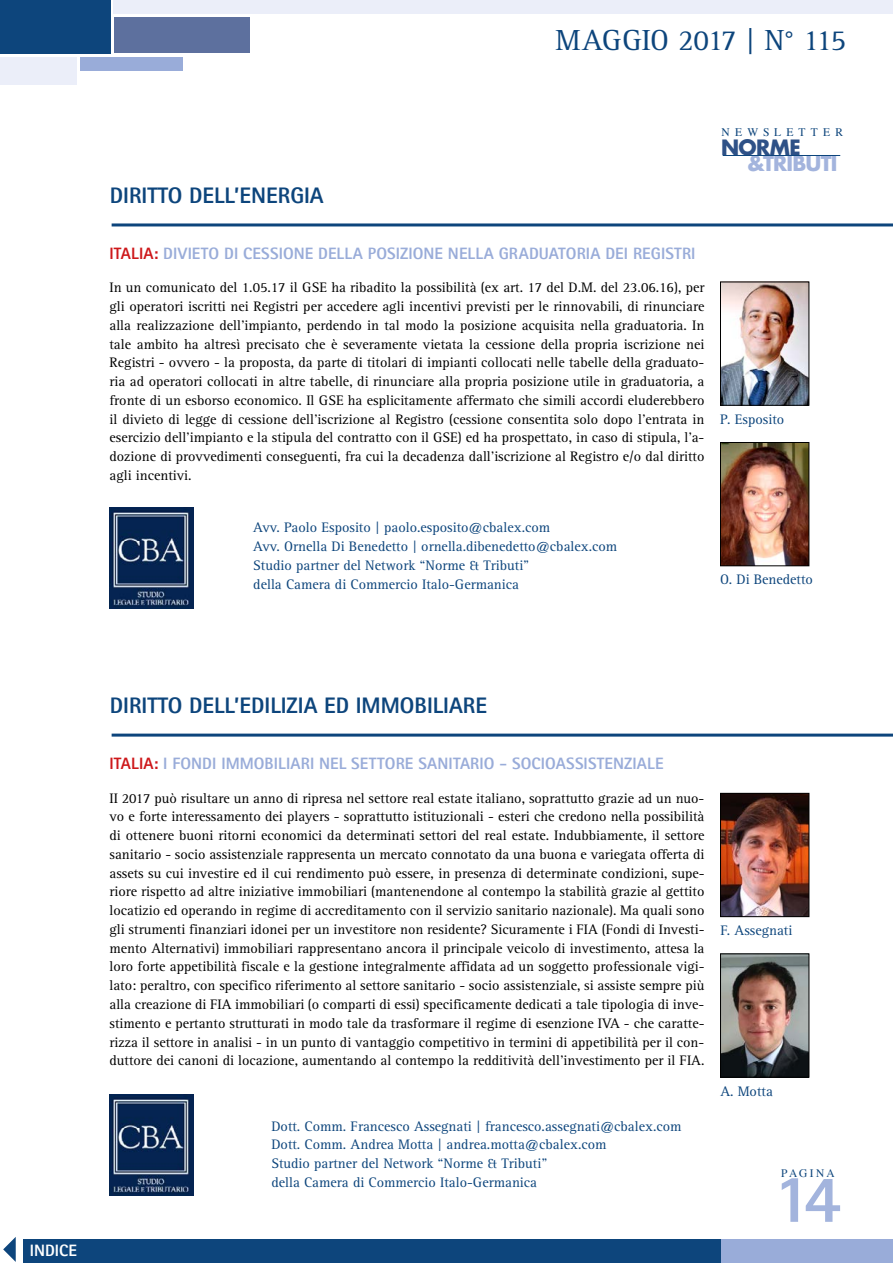
<style>
.page{position:relative;width:893px;height:1263px;background:#fff}
.page>*{position:absolute;margin:0;border:0;box-sizing:border-box;transform-origin:0 0}
.t1{font:800 67.5px "Agfa Rotis Sans Serif";color:#a3b4dd}
.t2{font:30px "Rotis Serif";letter-spacing:-.025em;color:#0d457c}
.t3{font:800 22.5px "Agfa Rotis Sans Serif";color:#0d457c}
.t4{font:700 20.55px "Futura Std";letter-spacing:-.04em;color:#a3b4dd}
.t5{font:700 20.55px "Futura Std";letter-spacing:-.03em;color:#2e5187}
.t6{font:800 16.5px "Agfa Rotis Sans Serif";letter-spacing:.01em;color:#99acd9}
.t7{font:800 16.5px "Agfa Rotis Sans Serif";letter-spacing:.005em;color:#fff}
.t8{font:14.25px/18.8px "Rotis Serif";color:#000;text-align:justify}
.t9{font:14.25px/18.8px "Rotis Serif";color:#0d457c}
.t10{font:11.55px "Times";letter-spacing:.44em;color:#0d457c}
.t11{font:11.4px "Times";letter-spacing:.19em;color:#0d457c}
.s1{color:#cd171a}
</style>
<div class="page">
<div style="left:0;top:0;width:111px;height:53px;background:#0d457c"></div>
<div style="left:0;top:57px;width:77px;height:28px;background:#ebeef9"></div>
<div style="left:114px;top:0;width:779px;height:14px;background:#ebeef9"></div>
<div style="left:80px;top:57px;width:102px;height:14px;background:#99acd9"></div>
<div style="left:114px;top:17px;width:135px;height:36px;background:#5d709e"></div>
<div style="left:23px;top:1239px;width:698px;height:24px;background:#0d457c"></div>
<div style="left:721px;top:1239px;width:172px;height:24px;background:#99acd9"></div>
<svg style="left:3px;top:1237px;width:13px;height:25px"></svg>
<hr style="left:112px;top:223px;width:781px;height:3px;background:#0d457c">
<hr style="left:723px;top:155px;width:117px;height:1px;background:#0d457c">
<img style="left:110px;top:507px;width:83px;height:102px">
<img style="left:722px;top:284px;width:85px;height:119px">
<div style="left:720px;top:282px;width:89px;height:123px;border:1px solid #000"></div>
<img style="left:722px;top:444px;width:85px;height:120px">
<div style="left:720px;top:442px;width:89px;height:124px;border:1px solid #000"></div>
<img style="left:110px;top:1094px;width:83px;height:102px">
<hr style="left:112px;top:734px;width:781px;height:3px;background:#0d457c">
<img style="left:722px;top:795px;width:85px;height:120px">
<div style="left:720px;top:793px;width:89px;height:124px;border:1px solid #000"></div>
<img style="left:722px;top:956px;width:85px;height:119px">
<div style="left:720px;top:954px;width:89px;height:123px;border:1px solid #000"></div>
<h2 class="t2" style="left:555px;top:23px;width:292px">MAGGIO 2017 | N° 115</h2>
<p class="t10" style="left:722px;top:121px;width:123px">NEWSLETTER</p>
<h3 class="t3" style="left:110px;top:181px;width:24px">DIRITTO</h3>
<h3 class="t3" style="left:189px;top:181px;width:126px">DELL’ENERGIA</h3>
<h3 class="t5" style="left:721px;top:134px;width:81px">NORME</h3>
<h3 class="t4" style="left:747px;top:149px;width:92px">&amp;TRIBUTI</h3>
<p class="t6" style="left:109px;top:243px;width:588px"><span class="s1">ITALIA:</span> DIVIETO DI CESSIONE DELLA POSIZIONE NELLA GRADUATORIA DEI REGISTRI</p>
<p class="t8" style="left:109px;top:279px;width:596px">In un comunicato del 1.05.17 il GSE ha ribadito la possibilità (ex art. 17 del D.M. del 23.06.16), per gli operatori iscritti nei Registri per accedere agli incentivi previsti per le rinnovabili, di rinunciare alla realizzazione dell’impianto, perdendo in tal modo la posizione acquisita nella graduatoria. In tale ambito ha altresì precisato che è severamente vietata la cessione della propria iscrizione nei Registri - ovvero - la proposta, da parte di titolari di impianti collocati nelle tabelle della graduato&shy;ria ad operatori collocati in altre tabelle, di rinunciare alla propria posizione utile in graduatoria, a fronte di un esborso economico. Il GSE ha esplicitamente affermato che simili accordi eluderebbero il divieto di legge di cessione dell’iscrizione al Registro (cessione consentita solo dopo l’entrata in esercizio dell’impianto e la stipula del contratto con il GSE) ed ha prospettato, in caso di stipula, l’a&shy;dozione di provvedimenti conseguenti, fra cui la decadenza dall’iscrizione al Registro e/o dal diritto agli incentivi.</p>
<p class="t9" style="left:253px;top:519px;width:365px">Avv. Paolo Esposito | paolo.esposito@cbalex.com<br>Avv. Ornella Di Benedetto | ornella.dibenedetto@cbalex.com Studio partner del Network “Norme &amp; Tributi”<br>della Camera di Commercio Italo-Germanica</p>
<p class="t9" style="left:720px;top:410px;width:65px">P. Esposito</p>
<p class="t9" style="left:720px;top:571px;width:94px">O. Di Benedetto</p>
<p class="t7" style="left:30px;top:1240px;width:49px">INDICE</p>
<h3 class="t3" style="left:110px;top:691px;width:24px">DIRITTO</h3>
<h3 class="t3" style="left:189px;top:691px;width:86px">DELL’EDILIZIA</h3>
<h3 class="t3" style="left:324px;top:691px;width:88px">ED IMMOBILIARE</h3>
<p class="t6" style="left:109px;top:753px;width:556px"><span class="s1">ITALIA:</span> I FOND I IMM OBILIARI NEL SETTORE SANITARIO - SOCIOASSISTENZIALE</p>
<p class="t8" style="left:109px;top:789px;width:597px">II 2017 può risultare un anno di ripresa nel settore real estate italiano, soprattutto grazie ad un nuo&shy;vo e forte interessamento dei players - soprattutto istituzionali - esteri che credono nella possibilità di ottenere buoni ritorni economici da determinati settori del real estate. Indubbiamente, il settore sanitario - socio assistenziale rappresenta un mercato connotato da una buona e variegata offerta di assets su cui investire ed il cui rendimento può essere, in presenza di determinate condizioni, supe&shy;riore rispetto ad altre iniziative immobiliari (mantenendone al contempo la stabilità grazie al gettito locatizio ed operando in regime di accreditamento con il servizio sanitario nazionale). Ma quali sono gli strumenti finanziari idonei per un investitore non residente? Sicuramente i FIA (Fondi di Investi&shy;mento Alternativi) immobiliari rappresentano ancora il principale veicolo di investimento, attesa la loro forte appetibilità fiscale e la gestione integralmente affidata ad un soggetto professionale vigi&shy;lato: peraltro, con specifico riferimento al settore sanitario - socio assistenziale, si assiste sempre più alla creazione di FIA immobiliari (o comparti di essi) specificamente dedicati a tale tipologia di inve&shy;stimento e pertanto strutturati in modo tale da trasformare il regime di esenzione IVA - che caratte&shy;rizza il settore in analisi - in un punto di vantaggio competitivo in termini di appetibilità per il con&shy;duttore dei canoni di locazione, aumentando al contempo la redditività dell’investimento per il FIA.</p>
<p class="t9" style="left:271px;top:1117px;width:412px">Dott. Comm. Francesco Assegnati | francesco.assegnati@cbalex.com Dott. Comm. Andrea Motta | andrea.motta@cbalex.com<br>Studio partner del Network “Norme &amp; Tributi”<br>della Camera di Commercio Italo-Germanica</p>
<p class="t9" style="left:720px;top:921px;width:74px">F. Assegnati</p>
<p class="t9" style="left:720px;top:1082px;width:54px">A. Motta</p>
<p class="t11" style="left:781px;top:1162px;width:55px">PAGINA</p>
<h1 class="t1" style="left:774px;top:1156px;width:69px">14</h1>
</div>
